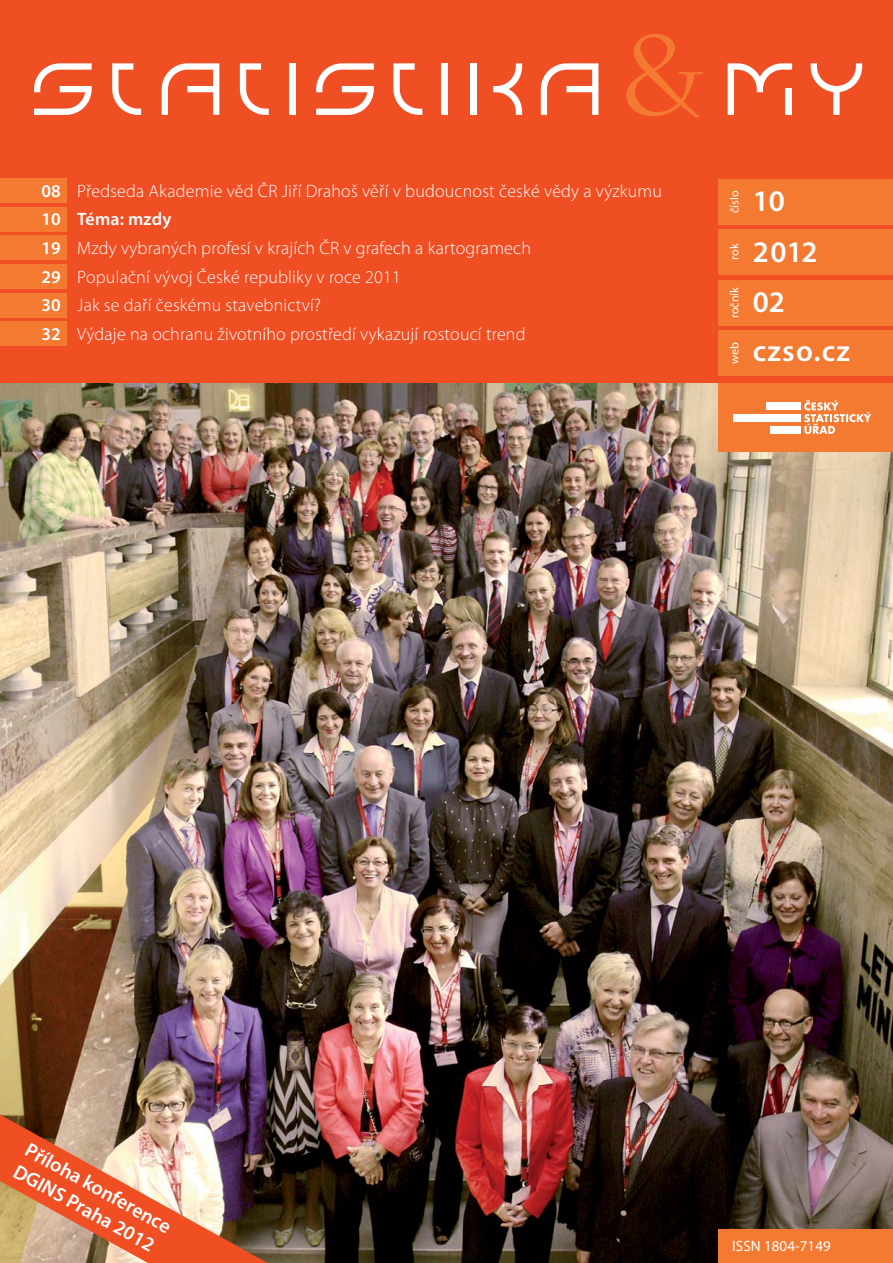
<style>
.page{position:relative;width:893px;height:1263px;background:#fff}
.page>*{position:absolute;margin:0;border:0;box-sizing:border-box;transform-origin:0 0}
.t1{font:600 30px "Myriad Pro";letter-spacing:.045em;color:#fff}
.t2{font:600 20.1px/24.2px "Myriad Pro";color:#fff}
.t3{font:300 18px/28.7px "Myriad Pro";letter-spacing:.01em;color:#fff}
.t4{font:600 18px/28.7px "Myriad Pro";color:#fff;text-align:justify}
.t5{font:15px "Myriad Pro";letter-spacing:.005em;color:#fff}
.t6{font:12px "Myriad Pro";letter-spacing:.01em;color:#fff}
</style>
<div class="page">
<img style="left:0;top:383px;width:893px;height:880px">
<div style="left:0;top:0;width:893px;height:383px;background:#f04e23"></div>
<svg style="left:162px;top:63px;width:57px;height:52px"></svg>
<svg style="left:541px;top:63px;width:57px;height:52px"></svg>
<svg style="left:34px;top:63px;width:58px;height:52px"></svg>
<svg style="left:316px;top:63px;width:58px;height:52px"></svg>
<svg style="left:112px;top:63px;width:29px;height:52px"></svg>
<svg style="left:240px;top:63px;width:29px;height:52px"></svg>
<div style="left:289px;top:63px;width:7px;height:52px;background:#fff"></div>
<svg style="left:393px;top:63px;width:29px;height:52px"></svg>
<div style="left:471px;top:63px;width:6px;height:52px;background:#fff"></div>
<svg style="left:493px;top:63px;width:29px;height:52px"></svg>
<svg style="left:811px;top:63px;width:51px;height:52px"></svg>
<svg style="left:728px;top:63px;width:64px;height:52px"></svg>
<div style="left:441px;top:63px;width:6px;height:52px;background:#fff"></div>
<svg style="left:626px;top:34px;width:77px;height:84px"></svg>
<div style="left:719px;top:330px;width:174px;height:46px;background:#f47931"></div>
<div style="left:719px;top:280px;width:174px;height:46px;background:#f47931"></div>
<div style="left:719px;top:229px;width:174px;height:46px;background:#f47931"></div>
<div style="left:719px;top:179px;width:174px;height:46px;background:#f47931"></div>
<div style="left:0;top:179px;width:66px;height:24px;background:#f47931"></div>
<div style="left:0;top:207px;width:66px;height:24px;background:#f47931"></div>
<div style="left:0;top:236px;width:66px;height:24px;background:#f47931"></div>
<div style="left:0;top:264px;width:66px;height:24px;background:#f47931"></div>
<div style="left:0;top:293px;width:66px;height:24px;background:#f47931"></div>
<div style="left:0;top:322px;width:66px;height:24px;background:#f47931"></div>
<div style="left:719px;top:383px;width:174px;height:69px;background:#f47931"></div>
<div style="left:766px;top:402px;width:35px;height:8px;background:#fff"></div>
<div style="left:733px;top:414px;width:68px;height:8px;background:#fff"></div>
<div style="left:770px;top:426px;width:31px;height:8px;background:#fff"></div>
<svg style="left:804px;top:400px;width:67px;height:34px"></svg>
<div style="left:719px;top:1229px;width:174px;height:34px;background:#f47931"></div>
<img style="left:0;top:1100px;width:300px;height:163px">
<p class="t4" style="left:41px;top:178px;width:21px">08<br>10<br>19<br>29<br>30<br>32</p>
<p class="t3" style="left:77px;top:178px;width:586px">Předseda Akademie věd ČR Jiří Drahoš věří v budoucnost české vědy a výzkumu</p>
<p class="t4" style="left:77px;top:207px;width:96px">Téma: mzdy</p>
<p class="t3" style="left:77px;top:235px;width:455px">Mzdy vybraných profesí v krajích ČR v grafech a kartogramech Populační vývoj České republiky v roce 2011<br>Jak se daří českému stavebnictví?<br>Výdaje na ochranu životního prostředí vykazují rostoucí trend</p>
<p class="t6" style="left:730px;top:213px;width:24px;rotate:-90deg">číslo</p>
<h1 class="t1" style="left:753px;top:190px;width:34px">10</h1>
<p class="t6" style="left:730px;top:260px;width:18px;rotate:-90deg">rok</p>
<p class="t6" style="left:730px;top:318px;width:32px;rotate:-90deg">ročník</p>
<p class="t6" style="left:730px;top:364px;width:23px;rotate:-90deg">web</p>
<h1 class="t1" style="left:753px;top:241px;width:66px">2012</h1>
<h1 class="t1" style="left:753px;top:291px;width:34px">02</h1>
<h1 class="t1" style="left:753px;top:340px;width:99px">czso.cz</h1>
<p class="t2" style="left:32px;top:1140px;width:165px;rotate:29deg">Příloha konference<br>DGINS Praha 2012</p>
<p class="t5" style="left:732px;top:1240px;width:100px">ISSN 1804-7149</p>
</div>
